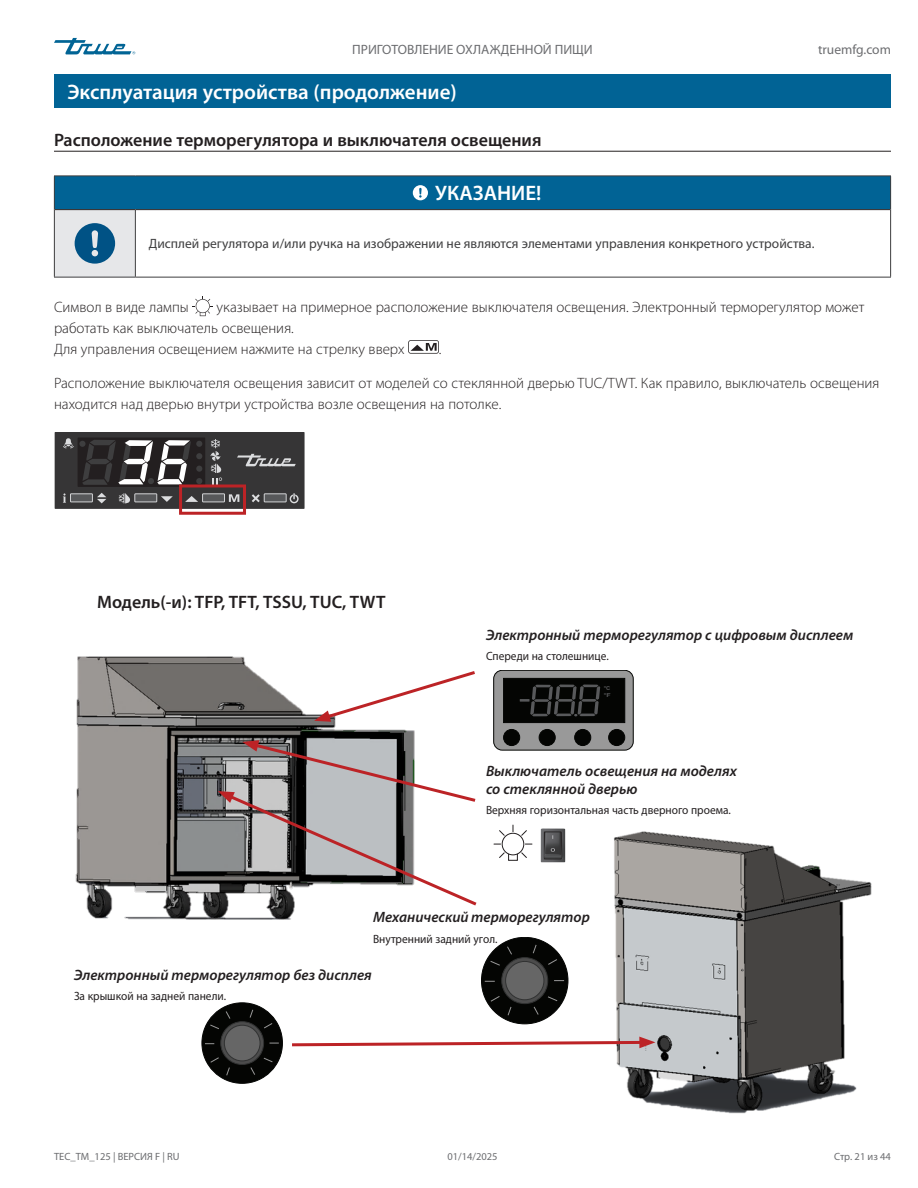
<style>
.page{position:relative;width:918px;height:1188px;background:#fff}
.page>*{position:absolute;margin:0;border:0;box-sizing:border-box;transform-origin:0 0}
.Title_bar_Page_header{font:600 21px "Myriad Pro";color:#fff}
.Table_title_bar{font:600 21px "Myriad Pro";color:#fff}
.Subhead_underscore_H1{font:600 18px "Myriad Pro";color:#231f20}
.Subhead_H3{font:600 18px "Myriad Pro";color:#231f20}
.Body_Text_light_Normal{font:300 15px/21px "Myriad Pro";color:#231f20}
.Subhead_H3-2{font:italic 600 15px/18px "Myriad Pro";color:#231f20}
.Table_text{font:13.5px "Myriad Pro";color:#3e3e3f}
.t1{font:13.5px "Myriad Pro";color:#6c6d70}
.Caption_FIG_Regular{font:12px "Myriad Pro";color:#231f20;scale:.95 1}
.t2{font:10.5px "Myriad Pro";color:#6c6d70}
.t3{font:700 5.4px/7.1px "Arial Narrow";color:#58595b;scale:1.32 1}
.s1{font-family:"Arial"}
</style>
<div class="page">
<svg style="left:54px;top:38px;width:81px;height:16px"></svg>
<hr style="left:54px;top:151px;width:837px;height:1px;background:#231f20">
<div style="left:54px;top:74px;width:837px;height:34px;background:#016395"></div>
<img style="left:540px;top:828px;width:26px;height:35px">
<div style="left:55px;top:432px;width:250px;height:77px;background:#363536"></div>
<svg style="left:63px;top:438px;width:11px;height:10px"></svg>
<svg style="left:211px;top:439px;width:11px;height:45px"></svg>
<div style="left:78px;top:438px;width:127px;height:49px;background:#231f20"></div>
<svg style="left:237px;top:454px;width:59px;height:12px"></svg>
<svg style="left:252px;top:494px;width:8px;height:8px"></svg>
<svg style="left:290px;top:493px;width:9px;height:10px"></svg>
<div style="left:264px;top:494px;width:22px;height:8px;background:#57585a"></div>
<div style="left:264px;top:494px;width:22px;height:8px;border:1px solid #d1d2d4"></div>
<svg style="left:185px;top:496px;width:13px;height:6px"></svg>
<svg style="left:229px;top:494px;width:10px;height:8px"></svg>
<div style="left:203px;top:494px;width:22px;height:8px;background:#57585a"></div>
<div style="left:202px;top:494px;width:23px;height:8px;border:1px solid #d1d2d4"></div>
<svg style="left:161px;top:496px;width:12px;height:6px"></svg>
<svg style="left:119px;top:493px;width:11px;height:11px"></svg>
<div style="left:135px;top:494px;width:22px;height:8px;background:#57585a"></div>
<div style="left:135px;top:494px;width:22px;height:8px;border:1px solid #d1d2d4"></div>
<svg style="left:63px;top:493px;width:3px;height:10px"></svg>
<svg style="left:97px;top:493px;width:9px;height:10px"></svg>
<div style="left:70px;top:494px;width:22px;height:8px;background:#57585a"></div>
<div style="left:70px;top:494px;width:23px;height:8px;border:1px solid #d1d2d4"></div>
<svg style="left:82px;top:440px;width:120px;height:45px"></svg>
<div style="left:79px;top:441px;width:7px;height:6px;background:#3e3e3f;border-radius:50%"></div>
<div style="left:179px;top:484px;width:67px;height:31px;border:3px solid #bc2326"></div>
<svg style="left:193px;top:296px;width:20px;height:20px"></svg>
<svg style="left:408px;top:340px;width:31px;height:14px"></svg>
<img style="left:75px;top:656px;width:340px;height:264px">
<img style="left:614px;top:831px;width:258px;height:283px">
<hr style="left:494px;top:844px;width:38px;height:1px;background:#231f20">
<svg style="left:498px;top:829px;width:30px;height:29px"></svg>
<hr style="left:513px;top:825px;width:1px;height:33px;background:#231f20">
<svg style="left:501px;top:832px;width:24px;height:24px"></svg>
<svg style="left:510px;top:855px;width:6px;height:3px"></svg>
<div style="left:508px;top:853px;width:10px;height:8px;border:1px solid #231f20"></div>
<div style="left:502px;top:833px;width:22px;height:22px;background:#fff;border-radius:50%"></div>
<div style="left:502px;top:833px;width:22px;height:22px;border:1px solid #231f20;border-radius:50%"></div>
<div style="left:481px;top:937px;width:87px;height:87px;background:#040503;border-radius:50%"></div>
<svg style="left:502px;top:958px;width:46px;height:46px"></svg>
<div style="left:501px;top:957px;width:47px;height:47px;border:1px solid #313232;border-radius:50%"></div>
<div style="left:506px;top:961px;width:38px;height:39px;background:#666;border-radius:50%"></div>
<div style="left:505px;top:961px;width:39px;height:39px;border:1px solid #313232;border-radius:50%"></div>
<svg style="left:548px;top:959px;width:9px;height:6px"></svg>
<svg style="left:490px;top:996px;width:10px;height:6px"></svg>
<svg style="left:532px;top:944px;width:5px;height:10px"></svg>
<svg style="left:507px;top:1006px;width:5px;height:10px"></svg>
<svg style="left:507px;top:946px;width:5px;height:9px"></svg>
<svg style="left:533px;top:1006px;width:6px;height:9px"></svg>
<svg style="left:490px;top:961px;width:10px;height:5px"></svg>
<svg style="left:548px;top:996px;width:10px;height:6px"></svg>
<div style="left:202px;top:1003px;width:80px;height:80px;background:#040503;border-radius:50%"></div>
<div style="left:202px;top:1003px;width:81px;height:81px;border:1px solid #040503;border-radius:50%"></div>
<svg style="left:221px;top:1022px;width:43px;height:43px"></svg>
<div style="left:220px;top:1021px;width:44px;height:44px;border:1px solid #313232;border-radius:50%"></div>
<div style="left:224px;top:1025px;width:36px;height:36px;background:#666;border-radius:50%"></div>
<div style="left:224px;top:1025px;width:36px;height:36px;border:1px solid #313232;border-radius:50%"></div>
<svg style="left:264px;top:1023px;width:9px;height:6px"></svg>
<svg style="left:210px;top:1057px;width:9px;height:6px"></svg>
<svg style="left:249px;top:1009px;width:5px;height:9px"></svg>
<svg style="left:226px;top:1067px;width:4px;height:9px"></svg>
<svg style="left:250px;top:1067px;width:5px;height:8px"></svg>
<svg style="left:210px;top:1011px;width:21px;height:19px"></svg>
<svg style="left:263px;top:1057px;width:10px;height:6px"></svg>
<svg style="left:314px;top:669px;width:161px;height:53px"></svg>
<svg style="left:218px;top:740px;width:259px;height:168px"></svg>
<svg style="left:292px;top:1037px;width:363px;height:11px"></svg>
<div style="left:54px;top:176px;width:837px;height:34px;background:#016395"></div>
<div style="left:54px;top:210px;width:81px;height:67px;background:#e6e7e9"></div>
<hr style="left:54px;top:176px;width:81px;height:1px;background:#3e3e3f">
<hr style="left:54px;top:176px;width:1px;height:34px;background:#3e3e3f">
<hr style="left:135px;top:176px;width:756px;height:1px;background:#3e3e3f">
<hr style="left:890px;top:176px;width:1px;height:34px;background:#3e3e3f">
<hr style="left:54px;top:210px;width:1px;height:67px;background:#3e3e3f">
<hr style="left:135px;top:210px;width:1px;height:67px;background:#3e3e3f">
<hr style="left:890px;top:210px;width:1px;height:67px;background:#3e3e3f">
<hr style="left:54px;top:277px;width:81px;height:1px;background:#3e3e3f">
<hr style="left:135px;top:277px;width:756px;height:1px;background:#3e3e3f">
<hr style="left:55px;top:209px;width:80px;height:1px;background:#231f20">
<hr style="left:135px;top:209px;width:755px;height:1px;background:#231f20">
<svg style="left:413px;top:185px;width:15px;height:15px"></svg>
<svg style="left:75px;top:223px;width:40px;height:41px"></svg>
<div style="left:494px;top:670px;width:139px;height:80px;background:#999;border-radius:9px"></div>
<div style="left:493px;top:670px;width:140px;height:80px;border:1px solid #040503;border-radius:9px"></div>
<div style="left:503px;top:678px;width:122px;height:45px;background:#040503"></div>
<div style="left:504px;top:729px;width:16px;height:17px;background:#040503;border-radius:50%"></div>
<div style="left:503px;top:729px;width:17px;height:17px;border:1px solid #040503;border-radius:50%"></div>
<div style="left:539px;top:729px;width:16px;height:17px;background:#040503;border-radius:50%"></div>
<div style="left:539px;top:729px;width:16px;height:17px;border:1px solid #040503;border-radius:50%"></div>
<div style="left:575px;top:729px;width:16px;height:17px;background:#040503;border-radius:50%"></div>
<div style="left:574px;top:729px;width:17px;height:17px;border:1px solid #040503;border-radius:50%"></div>
<div style="left:609px;top:729px;width:16px;height:17px;background:#040503;border-radius:50%"></div>
<div style="left:608px;top:729px;width:17px;height:17px;border:1px solid #040503;border-radius:50%"></div>
<svg style="left:520px;top:685px;width:80px;height:31px"></svg>
<p class="t1" style="left:352px;top:42px;width:242px">ПРИГОТОВЛЕНИЕ ОХЛАЖДЕННОЙ ПИЩИ</p>
<p class="Title_bar_Page_header" style="left:68px;top:79px;width:391px">Эксплуатация устройства (продолжение)</p>
<p class="Subhead_underscore_H1" style="left:54px;top:129px;width:489px">Расположение терморегулятора и выключателя освещения</p>
<p class="t1" style="left:818px;top:42px;width:74px">truemfg.com</p>
<p class="Table_title_bar" style="left:435px;top:179px;width:108px">УКАЗАНИЕ!</p>
<p class="Table_text" style="left:149px;top:236px;width:667px">Дисплей регулятора и/или ручка на изображении не являются элементами управления конкретного устройства.</p>
<p class="Body_Text_light_Normal" style="left:54px;top:296px;width:812px;text-indent:163px">указывает на примерное расположение выключателя освещения. Электронный терморегулятор может работать как выключатель освещения.<br>Для управления освещением нажмите на стрелку вверх</p>
<p class="Body_Text_light_Normal" style="left:54px;top:296px;width:136px">Символ в виде лампы</p>
<p class="Body_Text_light_Normal" style="left:439px;top:338px;width:4px">.</p>
<p class="Body_Text_light_Normal" style="left:54px;top:373px;width:827px">Расположение выключателя освещения зависит от моделей со стеклянной дверью TUC/TWT. Как правило, выключатель освещения находится над дверью внутри устройства возле освещения на потолке.</p>
<p class="Subhead_H3" style="left:97px;top:590px;width:290px">Модель(-и): TFP, TFT, TSSU, TUC, TWT</p>
<p class="Subhead_H3-2" style="left:486px;top:625px;width:369px">Электронный терморегулятор с цифровым дисплеем</p>
<p class="Caption_FIG_Regular" style="left:486px;top:649px;width:131px">Спереди на столешнице.</p>
<p class="t3" style="left:604px;top:684px;width:7px">°C °<span class="s1">F</span></p>
<p class="Subhead_H3-2" style="left:486px;top:761px;width:252px">Выключатель освещения на моделях со стеклянной дверью</p>
<p class="Caption_FIG_Regular" style="left:486px;top:803px;width:259px">Верхняя горизонтальная часть дверного проема.</p>
<p class="Subhead_H3-2" style="left:373px;top:908px;width:218px">Механический терморегулятор</p>
<p class="Caption_FIG_Regular" style="left:373px;top:931px;width:133px">Внутренний задний угол.</p>
<p class="Subhead_H3-2" style="left:74px;top:966px;width:299px">Электронный терморегулятор без дисплея</p>
<p class="Caption_FIG_Regular" style="left:74px;top:989px;width:162px">За крышкой на задней панели.</p>
<p class="t2" style="left:54px;top:1150px;width:127px">TEC_TM_125 | ВЕРСИЯ F | RU</p>
<p class="t2" style="left:447px;top:1150px;width:52px">01/14/2025</p>
<p class="t2" style="left:834px;top:1150px;width:58px">Стр. 21 из 44</p>
</div>
